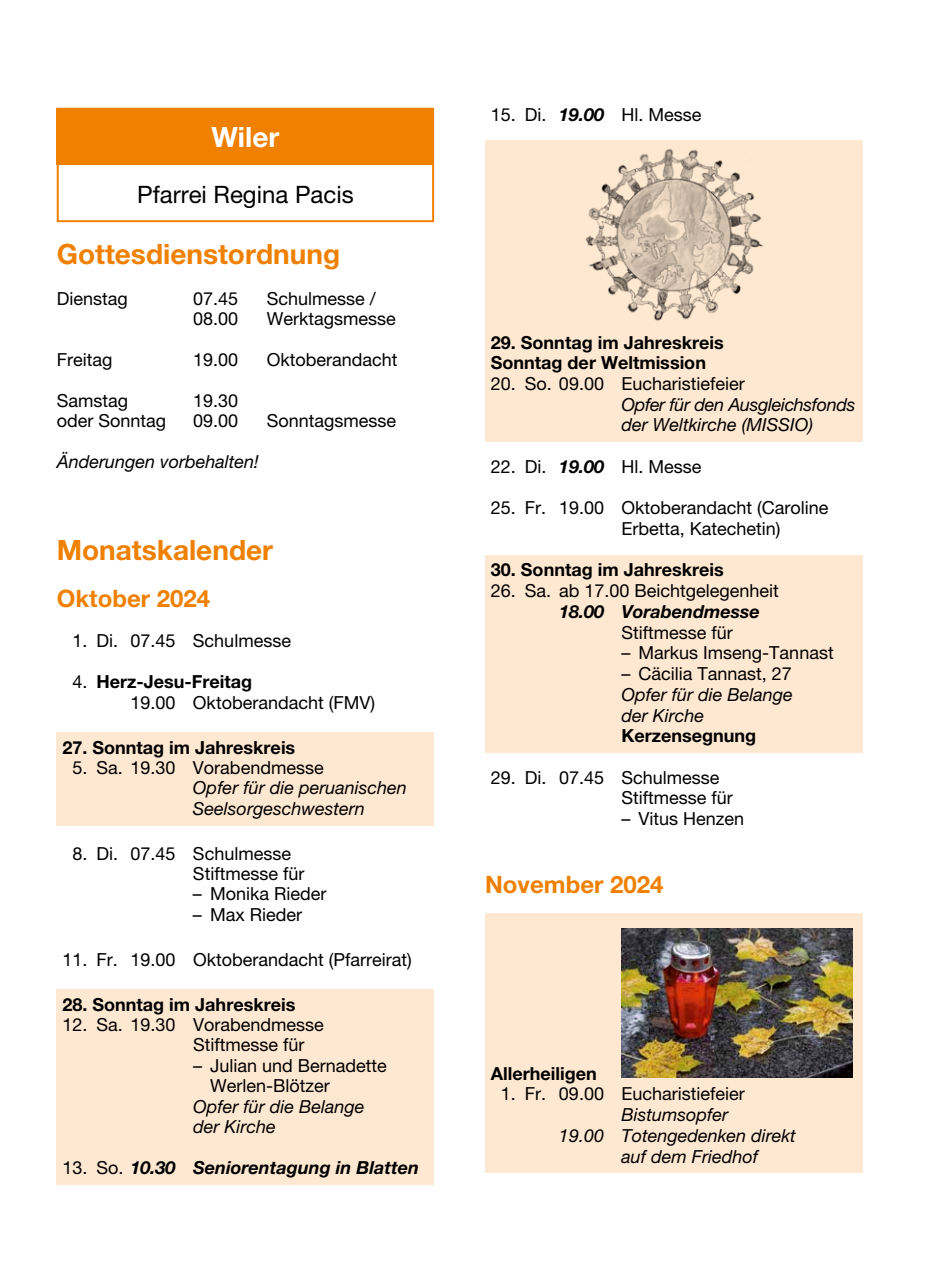
<style>
.page{position:relative;width:942px;height:1276px;background:#fff}
.page>*{position:absolute;margin:0;border:0;box-sizing:border-box;transform-origin:0 0}
.t1{font:700 28px "Helvetica Neue LT Pro";color:#f08000}
.t2{font:700 28px "Helvetica Neue LT Pro";color:#fff}
.t3{font:700 24px "Helvetica Neue LT Pro";color:#f08000}
.t4{font:24px "Helvetica Neue LT Pro";color:#000}
.t5{font:18px/20.4px "Helvetica Neue LT Pro";color:#000}
.t6{font:italic 18px/20.4px "Helvetica Neue LT Pro";color:#000}
.t7{font:700 18px/20.8px "Helvetica Neue LT Pro";color:#000}
.t8{font:italic 700 18px "Helvetica Neue LT Pro";color:#000}
.t9{font:italic 18px/20.8px "Helvetica Neue LT Pro";letter-spacing:-.02em;color:#000}
.s1{font-weight:700}
.s2{font-weight:400;font-style:normal}
.s3{font-weight:700;font-style:italic}
</style>
<div class="page">
<div style="left:57px;top:732px;width:377px;height:32px;background:#fee8d1"></div>
<div style="left:57px;top:752px;width:377px;height:33px;background:#fee8d1"></div>
<div style="left:57px;top:773px;width:377px;height:52px;background:#fee8d1"></div>
<div style="left:57px;top:989px;width:377px;height:32px;background:#fee8d1"></div>
<div style="left:57px;top:1009px;width:377px;height:32px;background:#fee8d1"></div>
<div style="left:57px;top:1030px;width:377px;height:32px;background:#fee8d1"></div>
<div style="left:57px;top:1050px;width:377px;height:53px;background:#fee8d1"></div>
<div style="left:57px;top:1091px;width:377px;height:53px;background:#fee8d1"></div>
<div style="left:57px;top:1132px;width:377px;height:32px;background:#fee8d1"></div>
<div style="left:57px;top:1152px;width:377px;height:32px;background:#fee8d1"></div>
<div style="left:57px;top:108px;width:377px;height:114px;border:2px solid #f08000"></div>
<div style="left:57px;top:108px;width:377px;height:57px;background:#f08000"></div>
<div style="left:485px;top:141px;width:377px;height:32px;background:#fee8d1"></div>
<div style="left:485px;top:161px;width:377px;height:33px;background:#fee8d1"></div>
<div style="left:485px;top:182px;width:377px;height:32px;background:#fee8d1"></div>
<div style="left:485px;top:203px;width:377px;height:32px;background:#fee8d1"></div>
<div style="left:485px;top:223px;width:377px;height:33px;background:#fee8d1"></div>
<div style="left:485px;top:244px;width:377px;height:32px;background:#fee8d1"></div>
<div style="left:485px;top:265px;width:377px;height:32px;background:#fee8d1"></div>
<div style="left:485px;top:286px;width:377px;height:32px;background:#fee8d1"></div>
<div style="left:485px;top:306px;width:377px;height:33px;background:#fee8d1"></div>
<div style="left:485px;top:327px;width:377px;height:32px;background:#fee8d1"></div>
<div style="left:485px;top:348px;width:377px;height:32px;background:#fee8d1"></div>
<div style="left:485px;top:368px;width:377px;height:33px;background:#fee8d1"></div>
<div style="left:485px;top:389px;width:377px;height:53px;background:#fee8d1"></div>
<div style="left:485px;top:555px;width:377px;height:32px;background:#fee8d1"></div>
<div style="left:485px;top:576px;width:377px;height:32px;background:#fee8d1"></div>
<div style="left:485px;top:596px;width:377px;height:32px;background:#fee8d1"></div>
<div style="left:485px;top:617px;width:377px;height:32px;background:#fee8d1"></div>
<div style="left:485px;top:638px;width:377px;height:32px;background:#fee8d1"></div>
<div style="left:485px;top:658px;width:377px;height:33px;background:#fee8d1"></div>
<div style="left:485px;top:679px;width:377px;height:53px;background:#fee8d1"></div>
<div style="left:485px;top:721px;width:377px;height:32px;background:#fee8d1"></div>
<div style="left:485px;top:913px;width:377px;height:32px;background:#fee8d1"></div>
<div style="left:485px;top:934px;width:377px;height:32px;background:#fee8d1"></div>
<div style="left:485px;top:954px;width:377px;height:33px;background:#fee8d1"></div>
<div style="left:485px;top:975px;width:377px;height:32px;background:#fee8d1"></div>
<div style="left:485px;top:996px;width:377px;height:32px;background:#fee8d1"></div>
<div style="left:485px;top:1017px;width:377px;height:32px;background:#fee8d1"></div>
<div style="left:485px;top:1037px;width:377px;height:32px;background:#fee8d1"></div>
<div style="left:485px;top:1058px;width:377px;height:32px;background:#fee8d1"></div>
<div style="left:485px;top:1079px;width:377px;height:32px;background:#fee8d1"></div>
<div style="left:485px;top:1099px;width:377px;height:33px;background:#fee8d1"></div>
<div style="left:485px;top:1120px;width:377px;height:53px;background:#fee8d1"></div>
<img style="left:585px;top:149px;width:178px;height:172px">
<img style="left:621px;top:928px;width:231px;height:149px">
<h1 class="t2" style="left:211px;top:120px;width:69px">Wiler</h1>
<h2 class="t4" style="left:137px;top:180px;width:218px">Pfarrei Regina Pacis</h2>
<h1 class="t1" style="left:57px;top:236px;width:285px">Gottesdienstordnung</h1>
<p class="t5" style="left:57px;top:288px;width:73px">Dienstag</p>
<p class="t5" style="left:193px;top:288px;width:47px">07.45</p>
<p class="t5" style="left:266px;top:288px;width:111px">Schulmesse /</p>
<p class="t5" style="left:193px;top:308px;width:47px">08.00</p>
<p class="t5" style="left:266px;top:308px;width:131px">Werktagsmesse</p>
<p class="t5" style="left:57px;top:349px;width:57px">Freitag</p>
<p class="t5" style="left:193px;top:349px;width:47px">19.00</p>
<p class="t5" style="left:266px;top:349px;width:132px">Oktoberandacht</p>
<p class="t5" style="left:57px;top:390px;width:73px">Samstag</p>
<p class="t5" style="left:193px;top:390px;width:47px">19.30</p>
<p class="t5" style="left:57px;top:410px;width:111px">oder Sonntag</p>
<p class="t5" style="left:193px;top:410px;width:47px">09.00</p>
<p class="t5" style="left:266px;top:410px;width:131px">Sonntagsmesse</p>
<p class="t6" style="left:57px;top:451px;width:204px">Änderungen vorbehalten!</p>
<h1 class="t1" style="left:57px;top:532px;width:218px">Monatskalender</h1>
<h2 class="t3" style="left:57px;top:583px;width:155px">Oktober 2024</h2>
<p class="t5" style="left:72px;top:630px;width:220px">1. Di. 07.45 Schulmesse</p>
<p class="t5" style="left:130px;top:671px;width:246px;text-indent:-58px">4. <span class="s1">Herz-Jesu-Freitag<br></span>19.00 Oktoberandacht (FMV)</p>
<p class="t7" style="left:62px;top:736px;width:234px">27. Sonntag im Jahreskreis</p>
<p class="t5" style="left:72px;top:757px;width:253px">5. Sa. 19.30 Vorabendmesse</p>
<p class="t6" style="left:193px;top:777px;width:215px">Opfer für die peruanischen<br>Seelsorgeschwestern</p>
<p class="t5" style="left:193px;top:842px;width:113px;text-indent:-120px">8. Di. 07.45 Schulmesse<br>Stiftmesse für</p>
<p class="t5" style="left:193px;top:883px;width:135px">– Monika Rieder</p>
<p class="t5" style="left:193px;top:904px;width:111px">– Max Rieder</p>
<p class="t5" style="left:62px;top:949px;width:351px">11. Fr. 19.00 Oktoberandacht (Pfarreirat)</p>
<p class="t7" style="left:62px;top:993px;width:234px">28. Sonntag im Jahreskreis</p>
<p class="t5" style="left:193px;top:1014px;width:132px;text-indent:-130px">12. Sa. 19.30 Vorabendmesse<br>Stiftmesse für</p>
<p class="t5" style="left:210px;top:1055px;width:178px;text-indent:-17px">– Julian und Bernadette<br>Werlen-Blötzer</p>
<p class="t6" style="left:193px;top:1095px;width:173px">Opfer für die Belange der Kirche</p>
<p class="t8" style="left:62px;top:1156px;width:358px"><span class="s2">13. So.</span> 10.30 Seniorentagung in Blatten</p>
<p class="t5" style="left:490px;top:104px;width:212px">15. Di. <span class="s3">19.00</span> Hl. Messe</p>
<p class="t7" style="left:490px;top:331px;width:234px">29. Sonntag im Jahreskreis<br>Sonntag der Weltmission</p>
<p class="t5" style="left:490px;top:373px;width:255px">20. So. 09.00 Eucharistiefeier</p>
<p class="t9" style="left:621px;top:393px;width:235px">Opfer für den Ausgleichsfonds der Weltkirche (MISSIO)</p>
<p class="t5" style="left:490px;top:456px;width:212px">22. Di. <span class="s3">19.00</span> Hl. Messe</p>
<p class="t5" style="left:621px;top:497px;width:209px;text-indent:-130px">25. Fr. 19.00 Oktoberandacht (Caroline<br>Erbetta, Katechetin)</p>
<p class="t7" style="left:490px;top:559px;width:234px">30. Sonntag im Jahreskreis</p>
<p class="t5" style="left:490px;top:580px;width:289px">26. Sa. ab 17.00 Beichtgelegenheit</p>
<p class="t8" style="left:558px;top:600px;width:202px">18.00 Vorabendmesse</p>
<p class="t5" style="left:621px;top:622px;width:113px">Stiftmesse für</p>
<p class="t5" style="left:621px;top:642px;width:214px">– Markus Imseng-Tannast</p>
<p class="t5" style="left:621px;top:663px;width:172px">– Cäcilia Tannast, 27</p>
<p class="t6" style="left:621px;top:683px;width:173px">Opfer für die Belange der Kirche</p>
<p class="t7" style="left:621px;top:725px;width:136px">Kerzensegnung</p>
<p class="t5" style="left:621px;top:766px;width:113px;text-indent:-130px">29. Di. 07.45 Schulmesse<br>Stiftmesse für</p>
<p class="t5" style="left:621px;top:808px;width:124px">– Vitus Henzen</p>
<h2 class="t3" style="left:485px;top:870px;width:180px">November 2024</h2>
<p class="t7" style="left:490px;top:1062px;width:107px">Allerheiligen</p>
<p class="t5" style="left:500px;top:1083px;width:245px">1. Fr. 09.00 Eucharistiefeier</p>
<p class="t6" style="left:621px;top:1104px;width:108px">Bistumsopfer</p>
<p class="t6" style="left:558px;top:1125px;width:238px">19.00 Totengedenken direkt</p>
<p class="t6" style="left:621px;top:1145px;width:138px">auf dem Friedhof</p>
</div>
